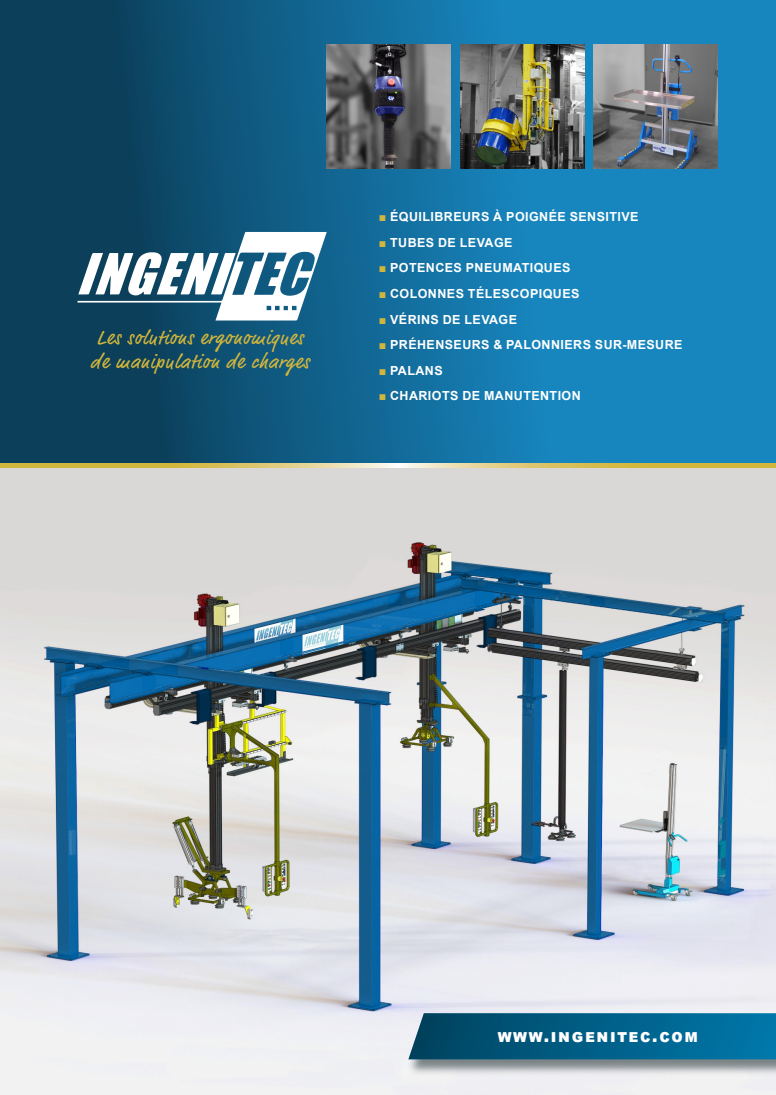
<style>
.page{position:relative;width:776px;height:1095px;background:#fff}
.page>*{position:absolute;margin:0;border:0;box-sizing:border-box;transform-origin:0 0}
.t1{font:20px "Market";letter-spacing:.05em;color:#d2b63b}
.t2{font:900 17.5px "Arial";letter-spacing:.1em;color:#fff;scale:.93 1}
.t3{font:700 12.5px "Arial";letter-spacing:.035em;color:#fff}
.s1{font-weight:400;font-style:italic;color:#d2b63b}
</style>
<div class="page">
<svg style="left:0;top:0;width:776px;height:463px;background:#126692"></svg>
<img style="left:0;top:468px;width:776px;height:627px">
<svg style="left:78px;top:232px;width:249px;height:89px"></svg>
<img style="left:594px;top:44px;width:124px;height:124px">
<img style="left:460px;top:44px;width:124px;height:124px">
<img style="left:327px;top:44px;width:124px;height:124px">
<svg style="left:0;top:463px;width:776px;height:5px;background:#dcc669"></svg>
<div style="left:407px;top:1015px;width:369px;height:61px;background:#535e60;opacity:.74"></div>
<svg style="left:408px;top:1013px;width:368px;height:46px;background:#076289"></svg>
<p class="t1" style="left:96px;top:326px;width:209px">Les solutions ergonomiques</p>
<p class="t1" style="left:91px;top:350px;width:221px">de manipulation de charges</p>
<p class="t3" style="left:379px;top:208px;width:261px"><span class="s1">■</span> ÉQUILIBREURS À POIGNÉE SENSITIVE</p>
<p class="t3" style="left:379px;top:233px;width:135px"><span class="s1">■</span> TUBES DE LEVAGE</p>
<p class="t3" style="left:379px;top:259px;width:193px"><span class="s1">■</span> POTENCES PNEUMATIQUES</p>
<p class="t3" style="left:379px;top:285px;width:202px"><span class="s1">■</span> COLONNES TÉLESCOPIQUES</p>
<p class="t3" style="left:379px;top:310px;width:140px"><span class="s1">■</span> VÉRINS DE LEVAGE</p>
<p class="t3" style="left:379px;top:336px;width:305px"><span class="s1">■</span> PRÉHENSEURS &amp; PALONNIERS SUR-MESURE</p>
<p class="t3" style="left:379px;top:362px;width:65px"><span class="s1">■</span> PALANS</p>
<p class="t3" style="left:379px;top:387px;width:203px"><span class="s1">■</span> CHARIOTS DE MANUTENTION</p>
<p class="t2" style="left:498px;top:1023px;width:217px">www.ingenitec.com</p>
</div>
